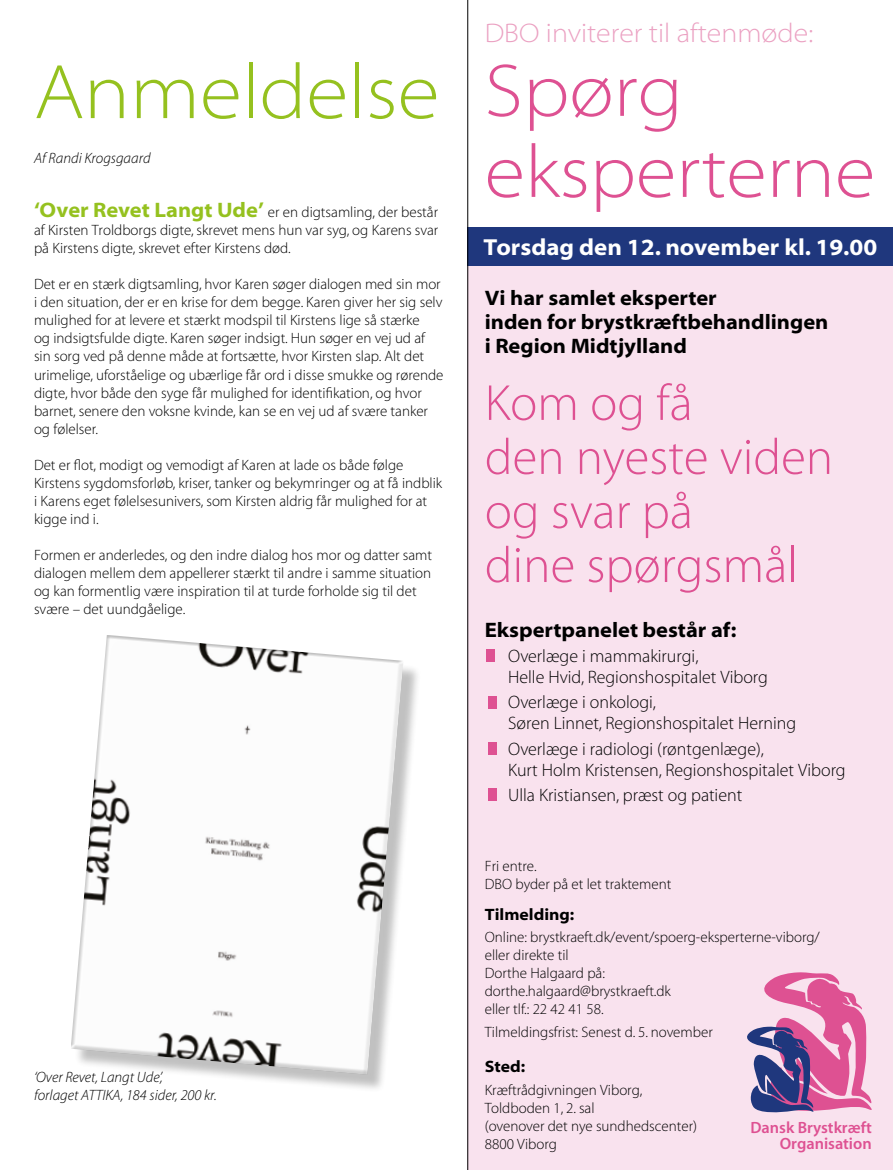
<style>
.page{position:relative;width:893px;height:1170px;background:#fff}
.page>*{position:absolute;margin:0;border:0;box-sizing:border-box;transform-origin:0 0}
.t1{font:78px "Myriad MM 215 700";color:#95c11f}
.t2{font:75px/81px "Myriad MM 215 700";color:#de5192}
.t3{font:51px/54px "Myriad MM 215 600";letter-spacing:-.02em;color:#de5192}
.t4{font:27px "Myriad MM 215 700";color:#eba1c2}
.t5{font:23.25px "Myriad MM 700 700";letter-spacing:.08em;color:#fff}
.t6{font:21px/24px "Myriad MM 700 700";letter-spacing:.075em;color:#000}
.t7{font:18px/21px "Myriad MM 215 600";letter-spacing:-.02em;color:#000}
.t8{font:16.5px "Myriad MM 700 700";letter-spacing:.065em;color:#000}
.t9{font:16.35px/16.4px "Myriad MM 565 600";color:#de5192;text-align:right}
.t10{font:15px/18px "Myriad MM 215 600";letter-spacing:-.02em;color:#000}
.t11{font:15px/18px "Myriad MM It 215 600";color:#000}
.s1{font-family:"Myriad MM 700 700";font-size:21px;color:#95c11f}
.s2{font-family:"Myriad MM 700 700";color:#de5192}
</style>
<div class="page">
<div style="left:468px;top:266px;width:425px;height:903px;background:#f9e2ee"></div>
<div style="left:468px;top:227px;width:425px;height:39px;background:#1f377d"></div>
<svg style="left:747px;top:972px;width:125px;height:141px"></svg>
<hr style="left:467px;top:0;width:1px;height:1169px;background:#000">
<div style="left:75px;top:639px;width:347px;height:453px;background:#000;opacity:.25"></div>
<svg style="left:71px;top:635px;width:334px;height:440px"></svg>
<h1 class="t1" style="left:34px;top:54px;width:407px">Anmeldelse</h1>
<p class="t11" style="left:34px;top:150px;width:118px">Af Randi Krogsgaard</p>
<p class="t10" style="left:34px;top:204px;width:406px;text-align:justify"><span class="s1">‘O ver Revet Langt Ude’</span> er en digtsamling, der består af Kirsten Troldborgs digte, skrevet mens hun var syg, og Karens svar på Kirstens digte, skrevet efter Kirstens død.</p>
<p class="t10" style="left:34px;top:276px;width:411px">Det er en stærk digtsamling, hvor Karen søger dialogen med sin mor i den situation, der er en krise for dem begge. Karen giver her sig selv mulighed for at levere et stærkt modspil til Kirstens lige så stærke<br>og indsigtsfulde digte. Karen søger indsigt. Hun søger en vej ud af sin sorg ved på denne måde at fortsætte, hvor Kirsten slap. Alt det urimelige, uforståelige og ubærlige får ord i disse smukke og rørende digte, hvor både den syge får mulighed for identifikation, og hvor barnet, senere den voksne kvinde, kan se en vej ud af svære tanker og følelser.</p>
<p class="t10" style="left:34px;top:456px;width:410px">Det er flot, modigt og vemodigt af Karen at lade os både følge Kirstens sygdomsforløb, kriser, tanker og bekymringer og at få indblik i Karens eget følelsesunivers, som Kirsten aldrig får mulighed for at kigge ind i.</p>
<p class="t10" style="left:34px;top:546px;width:400px">Formen er anderledes, og den indre dialog hos mor og datter samt dialogen mellem dem appellerer stærkt til andre i samme situation og kan formentlig være inspiration til at turde forholde sig til det svære – det uundgåelige.</p>
<p class="t11" style="left:34px;top:1068px;width:184px">‘Over Revet, Langt Ude’,<br>forlaget ATTIKA, 184 sider, 200 kr.</p>
<h3 class="t4" style="left:485px;top:19px;width:330px">DBO inviterer til aftenmøde:</h3>
<h2 class="t2" style="left:485px;top:54px;width:392px">Spørg eksperterne</h2>
<h3 class="t5" style="left:483px;top:236px;width:393px">Torsdag den 12. november kl. 19.00</h3>
<h3 class="t6" style="left:485px;top:287px;width:344px">Vi har samlet eksperter<br>inden for brystkræftbehandlingen i Region Midtjylland</h3>
<h3 class="t3" style="left:485px;top:378px;width:351px">Kom og få<br>den nyeste viden og svar på<br>dine spørgsmål</h3>
<h3 class="t6" style="left:485px;top:618px;width:252px">Ekspertpanelet består af:</h3>
<p class="t7" style="left:508px;top:646px;width:262px;text-indent:-25px"><span class="s2">I</span> Overlæge i mammakirurgi,<br>Helle Hvid, Regionshospitalet Viborg</p>
<p class="t7" style="left:508px;top:692px;width:290px;text-indent:-23px"><span class="s2">I</span> Overlæge i onkologi,<br>Søren Linnet, Regionshospitalet Herning</p>
<p class="t7" style="left:508px;top:739px;width:339px;text-indent:-23px"><span class="s2">I</span> Overlæge i radiologi (røntgenlæge),<br>Kurt Holm Kristensen, Regionshospitalet Viborg</p>
<p class="t7" style="left:485px;top:785px;width:259px"><span class="s2">I</span> Ulla Kristiansen, præst og patient</p>
<p class="t10" style="left:485px;top:857px;width:188px">Fri entre.<br>DBO byder på et let traktement</p>
<p class="t8" style="left:485px;top:906px;width:90px">Tilmelding:</p>
<p class="t10" style="left:485px;top:929px;width:336px">Online: brystkraeft.dk/event/spoerg-eksperterne-viborg/ eller direkte til<br>Dorthe Halgaard på:<br>dorthe.halgaard@brystkraeft.dk<br>eller tlf.: 22 42 41 58.</p>
<p class="t10" style="left:485px;top:1023px;width:230px">Tilmeldingsfrist: Senest d. 5. november</p>
<p class="t8" style="left:485px;top:1058px;width:41px">Sted:</p>
<p class="t10" style="left:485px;top:1081px;width:214px">Kræftrådgivningen Viborg,<br>Toldboden 1, 2. sal<br>(ovenover det nye sundhedscenter)<br>8800 Viborg</p>
<p class="t9" style="left:750px;top:1119px;width:123px">Dansk Brystkræft<br>Organisation</p>
</div>
